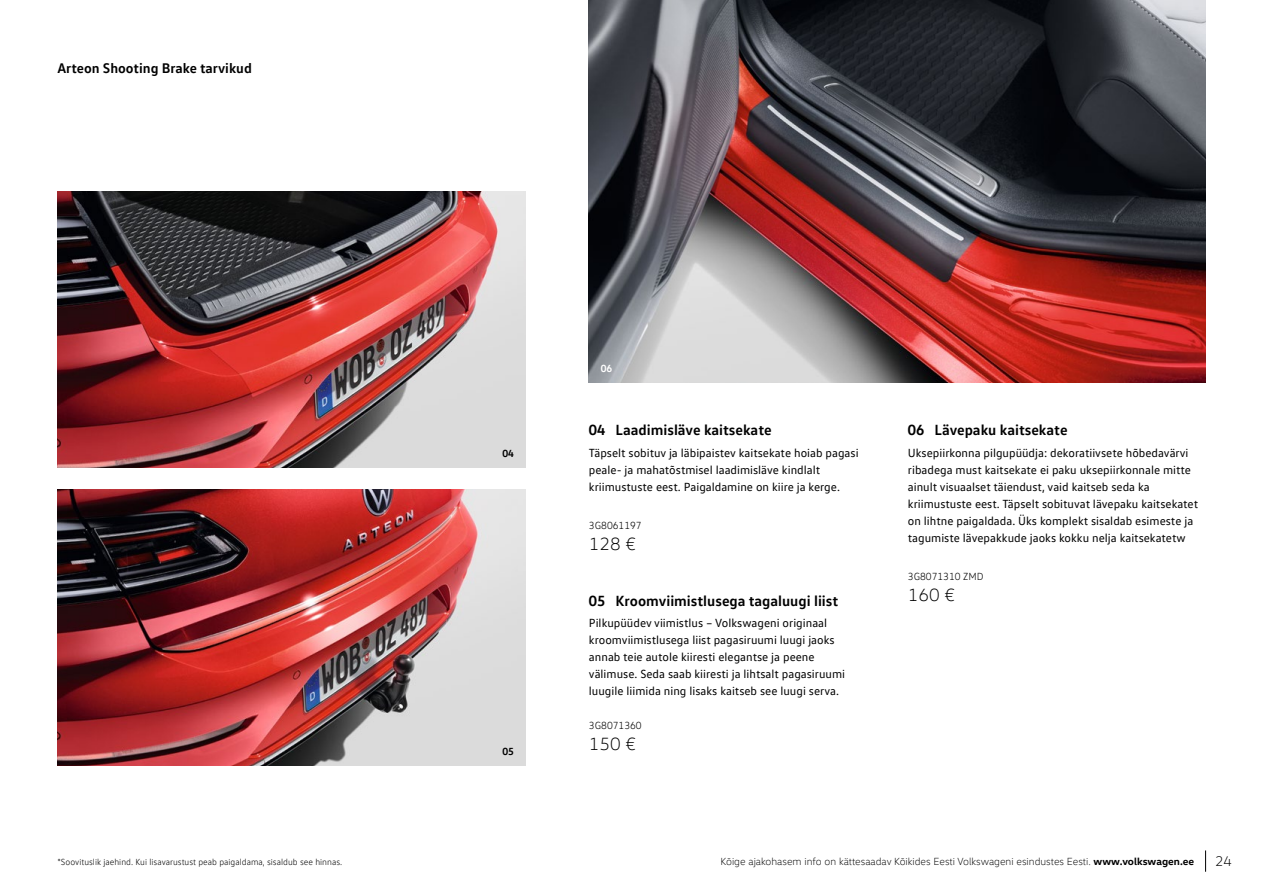
<style>
.page{position:relative;width:1263px;height:893px;background:#fff}
.page>*{position:absolute;margin:0;border:0;box-sizing:border-box;transform-origin:0 0}
.AKSE_cena{font:300 18px "VW Head";color:#000}
.jauns_10_13{font:700 15px "VW Text";color:#000}
.Virsraksts_M{font:700 14.25px "VW Text";color:#000}
.t1{font:300 14.25px "VW Head";color:#000}
.jauns_10_13-2{font:12px/17px "VW Text";color:#000}
.pamats_nelīdzens_4mm{font:12px/17px "VW Text";color:#000}
.t2{font:300 10.5px "VW Head";color:#000}
.AKSE_kods{font:300 10.5px "VW Text";color:#000}
.cena_M{font:700 10.5px "VW Text";color:#000}
.cena_M-2{font:700 10.5px "VW Text";color:#fff}
.AKSE_kods-2{font:300 9px "VW Text";color:#000}
.s1{font-weight:700}
</style>
<div class="page">
<img style="left:57px;top:191px;width:468px;height:277px">
<img style="left:589px;top:0;width:616px;height:383px">
<img style="left:57px;top:489px;width:468px;height:276px">
<svg style="left:1205px;top:850px;width:1px;height:22px"></svg>
<p class="Virsraksts_M" style="left:57px;top:59px;width:196px">Arteon Shooting Brake tarvikud</p>
<p class="cena_M" style="left:502px;top:447px;width:13px">04</p>
<p class="cena_M" style="left:502px;top:744px;width:13px">05</p>
<p class="cena_M-2" style="left:601px;top:362px;width:13px">06</p>
<p class="jauns_10_13" style="left:589px;top:420px;width:184px">04 Laadimisläve kaitsekate</p>
<p class="jauns_10_13-2" style="left:589px;top:444px;width:271px">Täpselt sobituv ja läbipaistev kaitsekate hoiab pagasi peale- ja mahatõstmisel laadimisläve kindlalt kriimustuste eest. Paigaldamine on kiire ja kerge.</p>
<p class="AKSE_kods" style="left:589px;top:519px;width:54px">3G8061197</p>
<p class="AKSE_cena" style="left:589px;top:533px;width:49px">128 €</p>
<p class="jauns_10_13" style="left:908px;top:420px;width:161px">06 Lävepaku kaitsekate</p>
<p class="jauns_10_13-2" style="left:908px;top:444px;width:292px">Uksepiirkonna pilgupüüdja: dekoratiivsete hõbedavärvi ribadega must kaitsekate ei paku uksepiirkonnale mitte ainult visuaalset täiendust, vaid kaitseb seda ka kriimustuste eest. Täpselt sobituvat lävepaku kaitsekatet on lihtne paigaldada. Üks komplekt sisaldab esimeste ja tagumiste lävepakkude jaoks kokku nelja kaitsekatetw</p>
<p class="AKSE_kods" style="left:908px;top:570px;width:77px">3G8071310 ZMD</p>
<p class="jauns_10_13" style="left:589px;top:591px;width:251px">05 Kroomviimistlusega tagaluugi liist</p>
<p class="AKSE_cena" style="left:908px;top:584px;width:49px">160 €</p>
<p class="pamats_nelīdzens_4mm" style="left:589px;top:614px;width:258px">Pilkupüüdev viimistlus – Volkswageni originaal kroomviimistlusega liist pagasiruumi luugi jaoks annab teie autole kiiresti elegantse ja peene välimuse. Seda saab kiiresti ja lihtsalt pagasiruumi luugile liimida ning lisaks kaitseb see luugi serva.</p>
<p class="AKSE_kods" style="left:589px;top:719px;width:54px">3G8071360</p>
<p class="AKSE_cena" style="left:589px;top:733px;width:49px">150 €</p>
<p class="AKSE_kods-2" style="left:57px;top:856px;width:286px">*Soovituslik jaehind. Kui lisavarustust peab paigaldama, sisaldub see hinnas.</p>
<p class="t2" style="left:721px;top:855px;width:475px">Kõige ajakohasem info on kättesaadav Kõikides Eesti Volkswageni esindustes Eesti. <span class="s1">www.volkswagen.ee</span></p>
<p class="t1" style="left:1215px;top:853px;width:18px">24</p>
</div>
